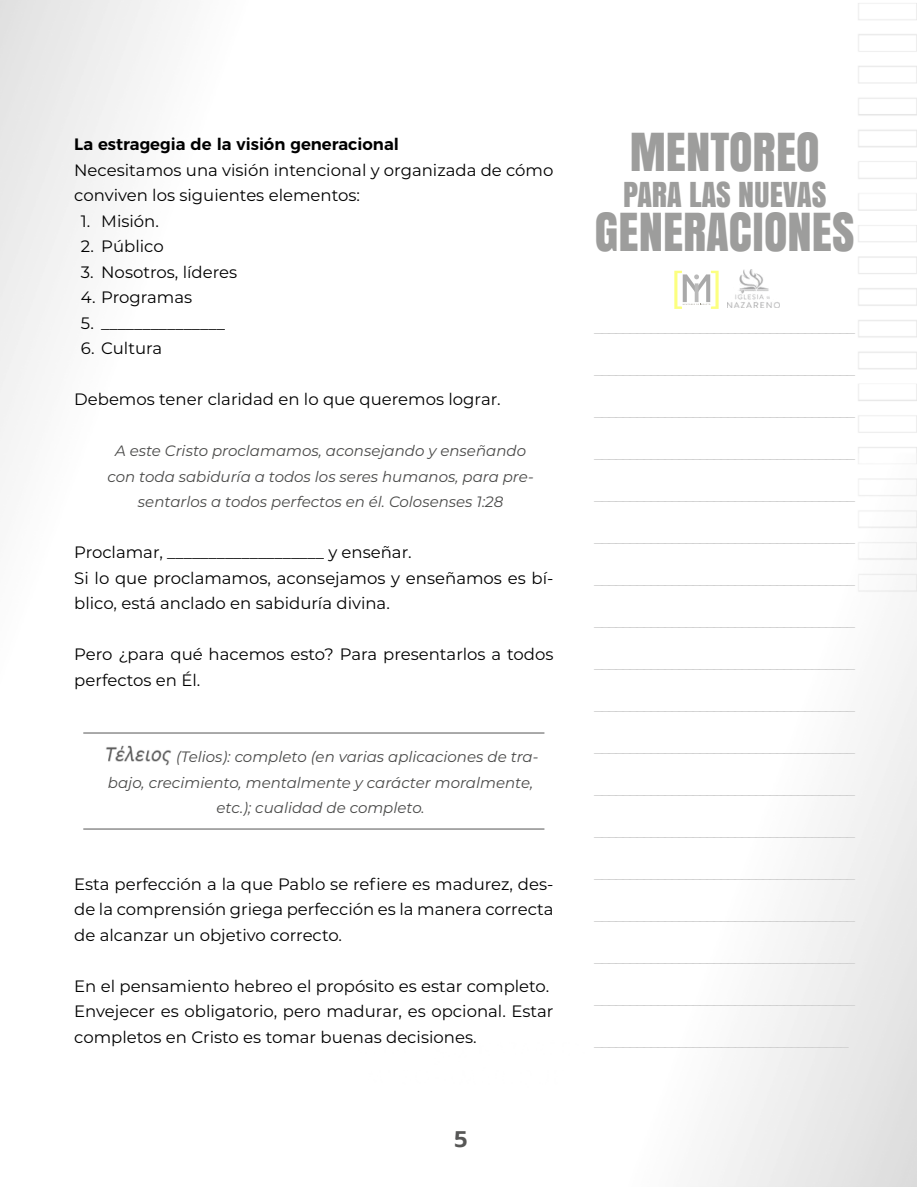
<style>
.page{position:relative;width:918px;height:1188px;background:#fff}
.page>*{position:absolute;margin:0;border:0;box-sizing:border-box;transform-origin:0 0}
.t1{font:48.9px "Anton";color:#9d9d9c}
.t2{font:32.1px "Anton";color:#9d9d9c}
.t3{font:600 22.5px "Prompt";color:#575756}
.t4{font:18px "Montserrat";color:#d0d0d0}
.t5{font:16.5px/25.5px "Montserrat";color:#000}
.t6{font:600 16.5px "Montserrat";color:#000}
.t7{font:italic 15px/25.5px "Montserrat";color:#4a4a49;text-align:center}
</style>
<div class="page">
<svg style="left:674px;top:271px;width:45px;height:38px"></svg>
<img style="left:728px;top:270px;width:51px;height:38px">
<img style="left:105px;top:745px;width:67px;height:21px">
<hr style="left:83px;top:732px;width:461px;height:2px;background:#000">
<hr style="left:83px;top:828px;width:461px;height:2px;background:#000">
<p class="t6" style="left:74px;top:131px;width:326px">La estragegia de la visión generacional</p>
<p class="t5" style="left:74px;top:157px;width:481px">Necesitamos una visión intencional y organizada de cómo conviven los siguientes elementos:</p>
<p class="t5" style="left:81px;top:208px;width:79px">1. Misión.</p>
<p class="t5" style="left:81px;top:233px;width:84px">2. Público</p>
<p class="t5" style="left:81px;top:259px;width:158px">3. Nosotros, líderes</p>
<p class="t5" style="left:81px;top:284px;width:113px">4. Programas</p>
<p class="t5" style="left:81px;top:310px;width:145px">5. _______________</p>
<p class="t5" style="left:81px;top:335px;width:83px">6. Cultura</p>
<p class="t5" style="left:74px;top:386px;width:428px">Debemos tener claridad en lo que queremos lograr.</p>
<p class="t7" style="left:107px;top:438px;width:428px">A este Cristo proclamamos, aconsejando y enseñando con toda sabiduría a todos los seres humanos, para pre&shy;sentarlos a todos perfectos en él. Colosenses 1:28</p>
<p class="t5" style="left:74px;top:539px;width:481px">Proclamar, ___________________ y enseñar.<br>Si lo que proclamamos, aconsejamos y enseñamos es bí&shy;blico, está anclado en sabiduría divina.</p>
<p class="t5" style="left:74px;top:641px;width:481px">Pero ¿para qué hacemos esto? Para presentarlos a todos perfectos en Él.</p>
<p class="t7" style="left:176px;top:744px;width:364px">(Telios): completo (en varias aplicaciones de tra-</p>
<p class="t7" style="left:108px;top:769px;width:427px">bajo, crecimiento, mentalmente y carácter moralmente,</p>
<p class="t7" style="left:216px;top:795px;width:210px">etc.); cualidad de completo.</p>
<p class="t5" style="left:74px;top:871px;width:481px;text-align:justify">Esta perfección a la que Pablo se refiere es madurez, des&shy;de la comprensión griega perfección es la manera correcta de alcanzar un objetivo correcto.</p>
<p class="t5" style="left:74px;top:973px;width:481px">En el pensamiento hebreo el propósito es estar completo.<br>Envejecer es obligatorio, pero madurar, es opcional. Estar completos en Cristo es tomar buenas decisiones.</p>
<p class="t3" style="left:455px;top:1123px;width:14px">5</p>
<h1 class="t1" style="left:630px;top:114px;width:191px">MENTOREO</h1>
<h2 class="t2" style="left:623px;top:170px;width:205px">PARA LAS NUEVAS</h2>
<h1 class="t1" style="left:595px;top:193px;width:261px">GENERACIONES</h1>
<p class="t4" style="left:594px;top:314px;width:263px">_____________________________________</p>
<p class="t4" style="left:594px;top:356px;width:263px">_____________________________________</p>
<p class="t4" style="left:594px;top:398px;width:263px">_____________________________________</p>
<p class="t4" style="left:594px;top:440px;width:263px">_____________________________________</p>
<p class="t4" style="left:594px;top:482px;width:263px">_____________________________________</p>
<p class="t4" style="left:594px;top:524px;width:263px">_____________________________________</p>
<p class="t4" style="left:594px;top:566px;width:263px">_____________________________________</p>
<p class="t4" style="left:594px;top:608px;width:263px">_____________________________________</p>
<p class="t4" style="left:594px;top:650px;width:263px">_____________________________________</p>
<p class="t4" style="left:594px;top:692px;width:263px">_____________________________________</p>
<p class="t4" style="left:594px;top:734px;width:263px">_____________________________________</p>
<p class="t4" style="left:594px;top:776px;width:263px">_____________________________________</p>
<p class="t4" style="left:594px;top:818px;width:263px">_____________________________________</p>
<p class="t4" style="left:594px;top:860px;width:263px">_____________________________________</p>
<p class="t4" style="left:594px;top:902px;width:263px">_____________________________________</p>
<p class="t4" style="left:594px;top:944px;width:263px">_____________________________________</p>
<p class="t4" style="left:594px;top:986px;width:263px">_____________________________________</p>
<p class="t4" style="left:594px;top:1028px;width:256px">____________________________________</p>
</div>
